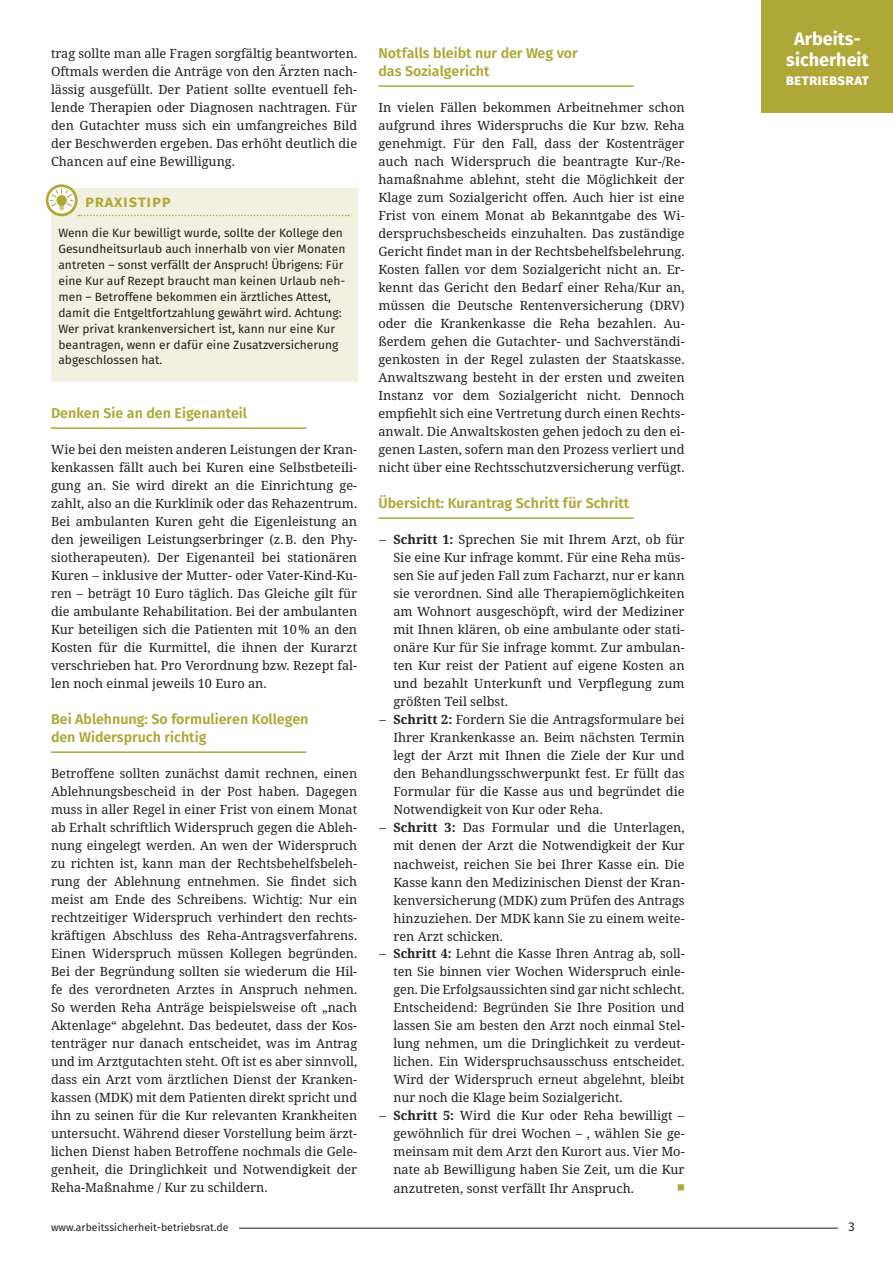
<style>
.page{position:relative;width:893px;height:1263px;background:#fff}
.page>*{position:absolute;margin:0;border:0;box-sizing:border-box;transform-origin:0 0}
.t1{font:700 18px/21px "Fira Sans";color:#fff;text-align:center}
.t2{font:600 16.5px "Fira Sans";letter-spacing:.05em;color:#afa838}
.t3{font:700 15px "Fira Sans";letter-spacing:.005em;color:#fff}
.t4{font:600 14.25px/18px "Fira Sans";color:#afa838}
.t5{font:12.75px/18px "Noto Serif";color:#231f20;text-align:justify}
.t6{font:12.75px "Fira Sans";color:#231f20}
.t7{font:12.75px "Noto Serif";color:#afa838}
.t8{font:12px/15.9px "Fira Sans";color:#231f20}
.t9{font:10.5px "Fira Sans";color:#231f20}
.s1{font-weight:700}
</style>
<div class="page">
<hr style="left:239px;top:1228px;width:599px;height:1px;background:#231f20">
<div style="left:761px;top:0;width:132px;height:112px;background:#afa838"></div>
<hr style="left:51px;top:427px;width:255px;height:2px;background:#afa838">
<hr style="left:51px;top:751px;width:255px;height:2px;background:#afa838">
<div style="left:51px;top:188px;width:306px;height:194px;background:#f2f1e1"></div>
<svg style="left:46px;top:184px;width:303px;height:32px"></svg>
<hr style="left:378px;top:85px;width:256px;height:2px;background:#afa838">
<hr style="left:378px;top:517px;width:256px;height:2px;background:#afa838">
<p class="t5" style="left:51px;top:44px;width:308px">trag sollte man alle Fragen sorgfältig beantworten.<br>Oftmals werden die Anträge von den Ärzten nach&shy;lässig ausgefüllt. Der Patient sollte eventuell feh&shy;lende Therapien oder Diagnosen nachtragen. Für den Gutachter muss sich ein umfangreiches Bild der Beschwerden ergeben. Das erhöht deutlich die Chancen auf eine Bewilligung.</p>
<p class="t2" style="left:85px;top:190px;width:63px">Praxistipp</p>
<p class="t8" style="left:58px;top:225px;width:289px">Wenn die Kur bewilligt wurde, sollte der Kollege den Gesundheitsurlaub auch innerhalb von vier Monaten antreten – sonst verfällt der Anspruch! Übrigens: Für eine Kur auf Rezept braucht man keinen Urlaub neh&shy;men – Betroffene bekommen ein ärztliches Attest, damit die Entgeltfortzahlung gewährt wird. Achtung:<br>Wer privat krankenversichert ist, kann nur eine Kur beantragen, wenn er dafür eine Zusatzversicherung abgeschlossen hat.</p>
<p class="t4" style="left:51px;top:404px;width:198px">Denken Sie an den Eigenanteil</p>
<p class="t5" style="left:51px;top:440px;width:308px">Wie bei den meisten anderen Leistungen der Kran&shy;kenkassen fällt auch bei Kuren eine Selbstbeteili&shy;gung an. Sie wird direkt an die Einrichtung ge&shy;zahlt, also an die Kurklinik oder das Rehazentrum.<br>Bei ambulanten Kuren geht die Eigenleistung an den jeweiligen Leistungserbringer (z.B. den Phy&shy;siotherapeuten). Der Eigenanteil bei stationären Kuren – inklusive der Mutter- oder Vater-Kind-Ku&shy;ren – beträgt 10 Euro täglich. Das Gleiche gilt für die ambulante Rehabilitation. Bei der ambulanten Kur beteiligen sich die Patienten mit 10% an den Kosten für die Kurmittel, die ihnen der Kurarzt verschrieben hat. Pro Verordnung bzw. Rezept fal&shy;len noch einmal jeweils 10 Euro an.</p>
<p class="t4" style="left:51px;top:710px;width:259px">Bei Ablehnung: So formulieren Kollegen den Widerspruch richtig</p>
<p class="t5" style="left:51px;top:764px;width:308px">Betroffene sollten zunächst damit rechnen, einen Ablehnungsbescheid in der Post haben. Dagegen muss in aller Regel in einer Frist von einem Monat ab Erhalt schriftlich Widerspruch gegen die Ableh&shy;nung eingelegt werden. An wen der Widerspruch zu richten ist, kann man der Rechtsbehelfsbeleh&shy;rung der Ablehnung entnehmen. Sie findet sich meist am Ende des Schreibens. Wichtig: Nur ein rechtzeitiger Widerspruch verhindert den rechts&shy;kräftigen Abschluss des Reha-Antragsverfahrens.<br>Einen Widerspruch müssen Kollegen begründen.<br>Bei der Begründung sollten sie wiederum die Hil&shy;fe des verordneten Arztes in Anspruch nehmen.<br>So werden Reha Anträge beispielsweise oft „nach Aktenlage“ abgelehnt. Das bedeutet, dass der Kos&shy;tenträger nur danach entscheidet, was im Antrag und im Arztgutachten steht. Oft ist es aber sinnvoll, dass ein Arzt vom ärztlichen Dienst der Kranken&shy;kassen (MDK) mit dem Patienten direkt spricht und ihn zu seinen für die Kur relevanten Krankheiten untersucht. Während dieser Vorstellung beim ärzt&shy;lichen Dienst haben Betroffene nochmals die Gele&shy;genheit, die Dringlichkeit und Notwendigkeit der Reha-Maßnahme / Kur zu schildern.</p>
<p class="t4" style="left:378px;top:44px;width:201px">Notfalls bleibt nur der Weg vor das Sozialgericht</p>
<p class="t5" style="left:378px;top:98px;width:308px">In vielen Fällen bekommen Arbeitnehmer schon aufgrund ihres Widerspruchs die Kur bzw. Reha genehmigt. Für den Fall, dass der Kostenträger auch nach Widerspruch die beantragte Kur-/Re&shy;hamaßnahme ablehnt, steht die Möglichkeit der Klage zum Sozialgericht offen. Auch hier ist eine Frist von einem Monat ab Bekanntgabe des Wi&shy;derspruchsbescheids einzuhalten. Das zuständige Gericht findet man in der Rechtsbehelfsbelehrung.<br>Kosten fallen vor dem Sozialgericht nicht an. Er&shy;kennt das Gericht den Bedarf einer Reha/Kur an, müssen die Deutsche Rentenversicherung (DRV) oder die Krankenkasse die Reha bezahlen. Au&shy;ßerdem gehen die Gutachter- und Sachverständi&shy;genkosten in der Regel zulasten der Staatskasse.<br>Anwaltszwang besteht in der ersten und zweiten Instanz vor dem Sozialgericht nicht. Dennoch empfiehlt sich eine Vertretung durch einen Rechts&shy;anwalt. Die Anwaltskosten gehen jedoch zu den ei&shy;genen Lasten, sofern man den Prozess verliert und nicht über eine Rechtsschutzversicherung verfügt.</p>
<p class="t4" style="left:378px;top:494px;width:252px">Übersicht: Kurantrag Schritt für Schritt</p>
<p class="t5" style="left:393px;top:530px;width:293px;text-indent:-14px">– <span class="s1">Schritt 1:</span> Sprechen Sie mit Ihrem Arzt, ob für Sie eine Kur infrage kommt. Für eine Reha müs&shy;sen Sie auf jeden Fall zum Facharzt, nur er kann sie verordnen. Sind alle Therapiemöglichkeiten am Wohnort ausgeschöpft, wird der Mediziner mit Ihnen klären, ob eine ambulante oder stati&shy;onäre Kur für Sie infrage kommt. Zur ambulan&shy;ten Kur reist der Patient auf eigene Kosten an und bezahlt Unterkunft und Verpflegung zum größten Teil selbst.</p>
<p class="t5" style="left:393px;top:710px;width:293px;text-indent:-14px">– <span class="s1">Schritt 2:</span> Fordern Sie die Antragsformulare bei Ihrer Krankenkasse an. Beim nächsten Termin legt der Arzt mit Ihnen die Ziele der Kur und den Behandlungsschwerpunkt fest. Er füllt das Formular für die Kasse aus und begründet die Notwendigkeit von Kur oder Reha.</p>
<p class="t5" style="left:393px;top:818px;width:293px;text-indent:-14px">– <span class="s1">Schritt 3:</span> Das Formular und die Unterlagen, mit denen der Arzt die Notwendigkeit der Kur nachweist, reichen Sie bei Ihrer Kasse ein. Die Kasse kann den Medizinischen Dienst der Kran&shy;kenversicherung (MDK) zum Prüfen des Antrags hinzuziehen. Der MDK kann Sie zu einem weite&shy;ren Arzt schicken.</p>
<p class="t5" style="left:393px;top:944px;width:293px;text-indent:-14px">– <span class="s1">Schritt 4:</span> Lehnt die Kasse Ihren Antrag ab, soll&shy;ten Sie binnen vier Wochen Widerspruch einle&shy;gen. Die Erfolgsaussichten sind gar nicht schlecht.<br>Entscheidend: Begründen Sie Ihre Position und lassen Sie am besten den Arzt noch einmal Stel&shy;lung nehmen, um die Dringlichkeit zu verdeut&shy;lichen. Ein Widerspruchsausschuss entscheidet.<br>Wird der Widerspruch erneut abgelehnt, bleibt nur noch die Klage beim Sozialgericht.</p>
<p class="t5" style="left:393px;top:1106px;width:293px;text-indent:-14px">– <span class="s1">Schritt 5:</span> Wird die Kur oder Reha bewilligt – gewöhnlich für drei Wochen – , wählen Sie ge&shy;meinsam mit dem Arzt den Kurort aus. Vier Mo&shy;nate ab Bewilligung haben Sie Zeit, um die Kur anzutreten, sonst verfällt Ihr Anspruch.</p>
<p class="t7" style="left:677px;top:1179px;width:9px">■</p>
<h1 class="t1" style="left:786px;top:29px;width:84px">Arbeits&shy;sicherheit</h1>
<p class="t3" style="left:786px;top:69px;width:85px">Betriebsrat</p>
<p class="t9" style="left:51px;top:1220px;width:179px">www.arbeitssicherheit-betriebsrat.de</p>
<p class="t6" style="left:848px;top:1217px;width:8px">3</p>
</div>
